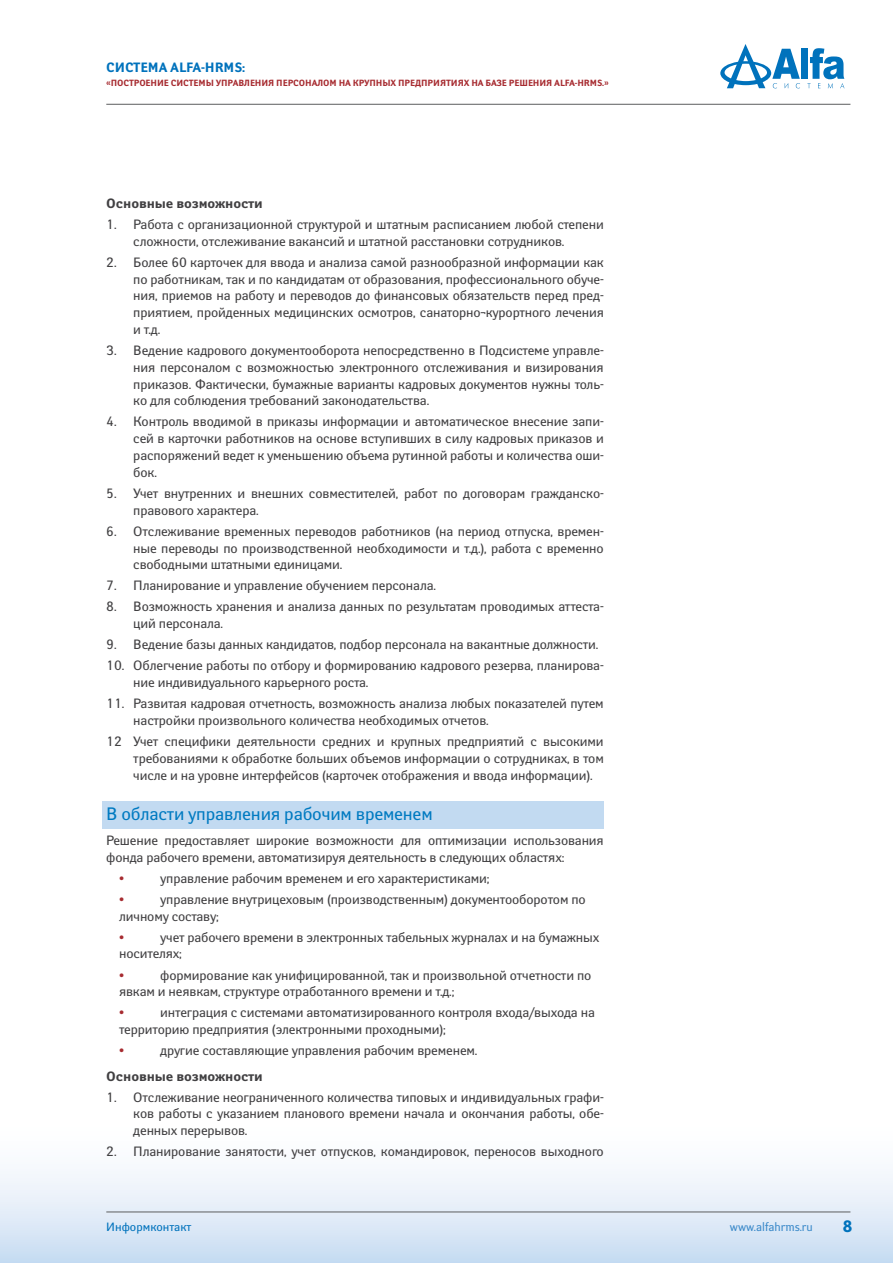
<style>
.page{position:relative;width:893px;height:1263px;background:#fff}
.page>*{position:absolute;margin:0;border:0;box-sizing:border-box;transform-origin:0 0}
.t1{font:18px "Yanus C";letter-spacing:-.01em;color:#007ac1}
.t2{font:700 16.5px "Yanus C";color:#0072bc}
.t3{font:13.5px/16.8px "Yanus C";letter-spacing:-.01em;color:#414042}
.t4{font:700 13.5px "Yanus C";letter-spacing:-.01em;color:#414042}
.t5{font:700 13.5px "Yanus C";letter-spacing:-.01em;color:#0072bc}
.t6{font:12px "Yanus C";color:#3a89c9}
.t7{font:12px "Yanus C";color:#0072bc}
.t8{font:700 9px "Yanus C";letter-spacing:-.01em;color:#a72c31}
.s1{font-family:"Myriad Pro";font-size:18px;color:#a72c31}
.s2{font-weight:700}
</style>
<div class="page">
<svg style="left:0;top:1171px;width:893px;height:92px"></svg>
<hr style="left:106px;top:104px;width:744px;height:1px;background:#636466">
<div style="left:801px;top:49px;width:7px;height:30px;background:#0072bc"></div>
<svg style="left:807px;top:48px;width:37px;height:40px"></svg>
<svg style="left:720px;top:44px;width:80px;height:44px"></svg>
<hr style="left:106px;top:1211px;width:744px;height:1px;background:#636466">
<div style="left:102px;top:801px;width:502px;height:28px;background:#c2daf1"></div>
<p class="t5" style="left:106px;top:60px;width:140px">Система Alfa-HRMS:</p>
<p class="t8" style="left:106px;top:78px;width:504px">«Построение системы уп равления п ерсоналом на круп ных п редп риятиях на базе решения Alfa-HRMS.»</p>
<p class="t4" style="left:106px;top:195px;width:158px">Основные возможности</p>
<p class="t3" style="left:133px;top:216px;width:472px;text-indent:-27px">1. Работа с организационной структурой и штатным расписанием любой степени сложности, отслеживание вакансий и штатной расстановки сотрудников.</p>
<p class="t3" style="left:133px;top:254px;width:472px;text-align:justify;text-indent:-27px">2. Более 60 карточек для ввода и анализа самой разнообразной информации как по работникам, так и по кандидатам от образования, профессионального обуче&shy;ния, приемов на работу и переводов до финансовых обязательств перед пред&shy;приятием, пройденных медицинских осмотров, санаторно¬курортного лечения и т.д.</p>
<p class="t3" style="left:133px;top:342px;width:472px;text-align:justify;text-indent:-27px">3. Ведение кадрового документооборота непосредственно в Подсистеме управле&shy;ния персоналом с возможностью электронного отслеживания и визирования приказов. Фактически, бумажные варианты кадровых документов нужны толь&shy;ко для соблюдения требований законодательства.</p>
<p class="t3" style="left:133px;top:413px;width:472px;text-align:justify;text-indent:-27px">4. Контроль вводимой в приказы информации и автоматическое внесение запи&shy;сей в карточки работников на основе вступивших в силу кадровых приказов и распоряжений ведет к уменьшению объема рутинной работы и количества оши&shy;бок.</p>
<p class="t3" style="left:133px;top:485px;width:472px;text-indent:-27px">5. Учет внутренних и внешних совместителей, работ по договорам гражданско&shy;правового характера.</p>
<p class="t3" style="left:133px;top:523px;width:472px;text-align:justify;text-indent:-27px">6. Отслеживание временных переводов работников (на период отпуска, времен&shy;ные переводы по производственной необходимости и т.д.), работа с временно свободными штатными единицами.</p>
<p class="t3" style="left:106px;top:577px;width:331px">7. Планирование и управление обучением персонала.</p>
<p class="t3" style="left:133px;top:598px;width:472px;text-indent:-27px">8. Возможность хранения и анализа данных по результатам проводимых аттеста&shy;ций персонала.</p>
<p class="t3" style="left:106px;top:636px;width:493px">9. Ведение базы данных кандидатов, подбор персонала на вакантные должности.</p>
<p class="t3" style="left:133px;top:657px;width:472px;text-indent:-27px">10. Облегчение работы по отбору и формированию кадрового резерва, планирова&shy;ние индивидуального карьерного роста.</p>
<p class="t3" style="left:133px;top:695px;width:472px;text-indent:-27px">11. Развитая кадровая отчетность, возможность анализа любых показателей путем настройки произвольного количества необходимых отчетов.</p>
<p class="t3" style="left:133px;top:733px;width:472px;text-align:justify;text-indent:-27px">12 Учет специфики деятельности средних и крупных предприятий с высокими требованиями к обработке больших объемов информации о сотрудниках, в том числе и на уровне интерфейсов (карточек отображения и ввода информации).</p>
<h1 class="t1" style="left:106px;top:802px;width:328px">В области управления рабочим временем</h1>
<p class="t3" style="left:106px;top:832px;width:499px">Решение предоставляет широкие возможности для оптимизации использования фонда рабочего времени, автоматизируя деятельность в следующих областях:</p>
<p class="t3" style="left:119px;top:869px;width:372px"><span class="s1">•</span> управление рабочим временем и его характеристиками;</p>
<p class="t3" style="left:119px;top:891px;width:468px"><span class="s1">•</span> управление внутрицеховым (производственным) документооборотом по личному составу;</p>
<p class="t3" style="left:119px;top:928px;width:482px"><span class="s1">•</span> учет рабочего времени в электронных табельных журналах и на бумажных носителях;</p>
<p class="t3" style="left:119px;top:966px;width:474px"><span class="s1">•</span> формирование как унифицированной, так и произвольной отчетности по явкам и неявкам, структуре отработанного времени и т.д.;</p>
<p class="t3" style="left:119px;top:1004px;width:477px"><span class="s1">•</span> интеграция с системами автоматизированного контроля входа/выхода на территорию предприятия (электронными проходными);</p>
<p class="t3" style="left:106px;top:1038px;width:373px;line-height:25.3px;text-indent:13px"><span class="s1">•</span> другие составляющие управления рабочим временем.<br><span class="s2">Основные возможности</span></p>
<p class="t3" style="left:133px;top:1088px;width:472px;text-align:justify;text-indent:-27px">1. Отслеживание неограниченного количества типовых и индивидуальных графи&shy;ков работы с указанием планового времени начала и окончания работы, обе&shy;денных перерывов.</p>
<p class="t3" style="left:106px;top:1143px;width:499px">2. Планирование занятости, учет отпусков, командировок, переносов выходного</p>
<p class="t7" style="left:106px;top:1220px;width:87px">Информконтакт</p>
<p class="t6" style="left:730px;top:1220px;width:84px">www.alfahrms.ru</p>
<p class="t2" style="left:842px;top:1216px;width:12px">8</p>
</div>
